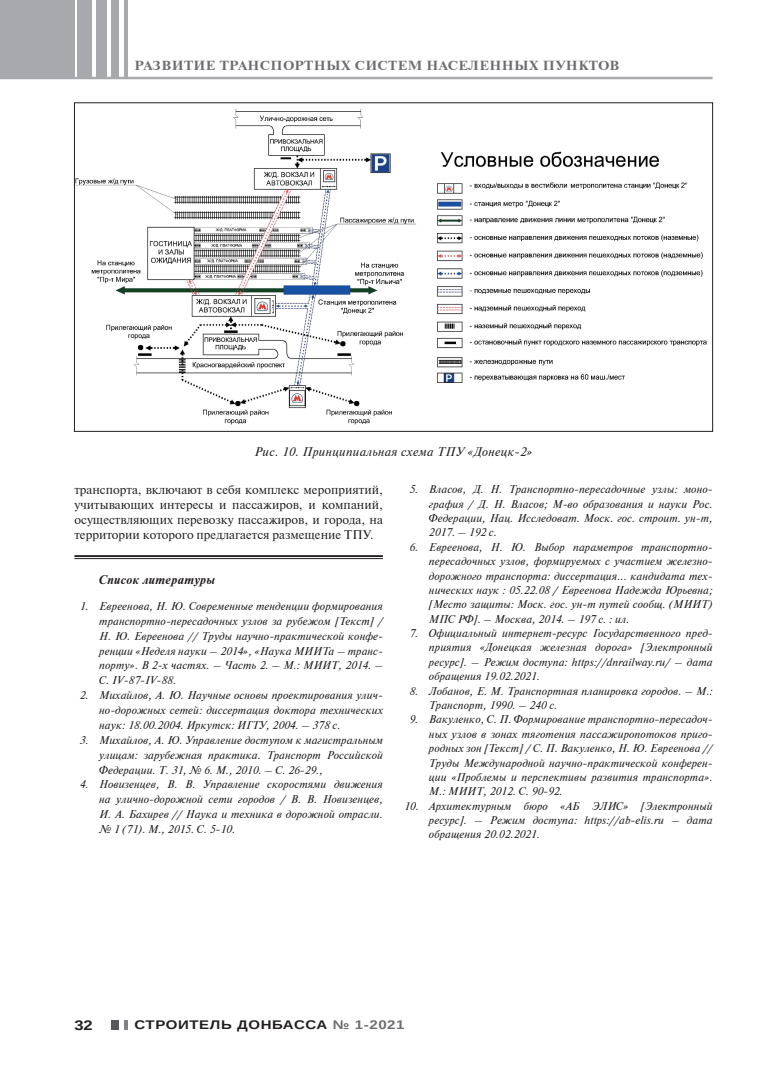
<style>
.page{position:relative;width:780px;height:1088px;background:#fff}
.page>*{position:absolute;margin:0;border:0;box-sizing:border-box;transform-origin:0 0}
.t1{font:700 13.75px "Arimo";color:#231f20;scale:1.2 1}
.t2{font:700 13.12px "Newton C";letter-spacing:.035em;color:#6c6d70;scale:1.1 1}
.t3{font:12.5px/14.9px "Newton C";color:#231f20;text-align:justify}
.t4{font:italic 12.5px "Newton C";letter-spacing:.03em;color:#231f20}
.t5{font:700 12.5px "Arimo";letter-spacing:.04em;color:#231f20;scale:1.2 1}
.t6{font:italic 700 12.5px "Newton C";letter-spacing:.03em;color:#231f20}
.t7{font:italic 11.25px/14.4px "Newton C";letter-spacing:.01em;color:#231f20;text-align:justify}
.s1{color:#6c6d70}
</style>
<div class="page">
<div style="left:0;top:0;width:74px;height:78px;background:#a8a9ad"></div>
<div style="left:78px;top:0;width:14px;height:78px;background:#a8a9ad"></div>
<div style="left:96px;top:0;width:11px;height:78px;background:#a8a9ad"></div>
<div style="left:111px;top:0;width:7px;height:78px;background:#a8a9ad"></div>
<hr style="left:124px;top:0;width:3px;height:78px;background:#a8a9ad">
<div style="left:111px;top:1020px;width:7px;height:9px;background:#57585a"></div>
<svg style="left:124px;top:1020px;width:3px;height:9px"></svg>
<hr style="left:0;top:77px;width:712px;height:2px;background:#a8a9ad">
<img style="left:76px;top:109px;width:631px;height:316px">
<hr style="left:74px;top:555px;width:309px;height:2px;background:#231f20">
<hr style="left:74px;top:558px;width:309px;height:1px;background:#231f20">
<p class="t2" style="left:134px;top:58px;width:442px">РАЗВИТИЕ ТРАНСПОРТНЫХ СИСТЕМ НАСЕЛЕННЫХ ПУНКТОВ</p>
<p class="t4" style="left:254px;top:445px;width:279px">Рис. 10. Принципиальная схема ТПУ «Донецк-2»</p>
<p class="t3" style="left:74px;top:483px;width:310px">транспорта, включают в себя комплекс мероприятий, учитывающих интересы и пассажиров, и компаний, осуществляющих перевозку пассажиров, и города, на территории которого предлагается размещение ТПУ.</p>
<p class="t6" style="left:99px;top:573px;width:117px">Список литературы</p>
<p class="t7" style="left:99px;top:599px;width:285px;line-height:14.9px;text-indent:-20px">1. Евреенова, Н. Ю. Современные тенденции формирования транспортно-пересадочных узлов за рубежом [Текст] / Н. Ю. Евреенова // Труды научно-практической конфе&shy;ренции «Неделя науки – 2014», «Наука МИИТа – транс&shy;порту». В 2-х частях. – Часть 2. – М.: МИИТ, 2014. – С. IV-87-IV-88.</p>
<p class="t7" style="left:99px;top:688px;width:285px;line-height:14.9px;text-indent:-20px">2. Михайлов, А. Ю. Научные основы проектирования улич&shy;но-дорожных сетей: диссертация доктора технических наук: 18.00.2004. Иркутск: ИГТУ, 2004. – 378 с.</p>
<p class="t7" style="left:99px;top:732px;width:285px;line-height:14.9px;text-indent:-20px">3. Михайлов, А. Ю. Управление доступом к магистральным улицам: зарубежная практика. Транспорт Российской Федерации. Т. 31, № 6. М., 2010. – С. 26-29.,</p>
<p class="t7" style="left:99px;top:777px;width:285px;line-height:14.9px;text-indent:-19px">4. Новизенцев, В. В. Управление скоростями движения на улично-дорожной сети городов / В. В. Новизенцев, И. А. Бахирев // Наука и техника в дорожной отрасли. № 1 (71). М., 2015. С. 5-10.</p>
<p class="t7" style="left:429px;top:482px;width:285px;text-indent:-20px">5. Власов, Д. Н. Транспортно-пересадочные узлы: моно&shy;графия / Д. Н. Власов; М-во образования и науки Рос.<br>Федерации, Нац. Исследоват. Моск. гос. строит. ун-т, 2017. – 192 с.</p>
<p class="t7" style="left:429px;top:540px;width:285px;text-indent:-20px">6. Евреенова, Н. Ю. Выбор параметров транспортно&shy;пересадочных узлов, формируемых с участием железно&shy;дорожного транспорта: диссертация... кандидата тех&shy;нических наук : 05.22.08 / Евреенова Надежда Юрьевна; [Место защиты: Моск. гос. ун-т путей сообщ. (МИИТ)<br>МПС РФ]. – Москва, 2014. – 197 с. : ил.</p>
<p class="t7" style="left:429px;top:626px;width:285px;text-indent:-20px">7. Официальный интернет-ресурс Государственного пред&shy;приятия «Донецкая железная дорога» [Электронный ресурс]. – Режим доступа: https://dnrailway.ru/ – дата обращения 19.02.2021.</p>
<p class="t7" style="left:429px;top:683px;width:285px;text-indent:-20px">8. Лобанов, Е. М. Транспортная планировка городов. – М.:<br>Транспорт, 1990. – 240 с.</p>
<p class="t7" style="left:429px;top:712px;width:285px;text-indent:-20px">9. Вакуленко, С. П. Формирование транспортно-пересадоч&shy;ных узлов в зонах тяготения пассажиропотоков приго&shy;родных зон [Текст] / С. П. Вакуленко, Н. Ю. Евреенова // Труды Международной научно-практической конферен&shy;ции «Проблемы и перспективы развития транспорта».<br>М.: МИИТ, 2012. С. 90-92.</p>
<p class="t7" style="left:429px;top:799px;width:285px;text-indent:-25px">10. Архитектурным бюро «АБ ЭЛИС» [Электронный ресурс]. – Режим доступа: https://ab-elis.ru – дата обращения 20.02.2021.</p>
<p class="t1" style="left:74px;top:1016px;width:17px">32</p>
<p class="t5" style="left:134px;top:1016px;width:226px">СТРОИТЕЛЬ ДОНБАССА <span class="s1">№ 1-2021</span></p>
</div>
